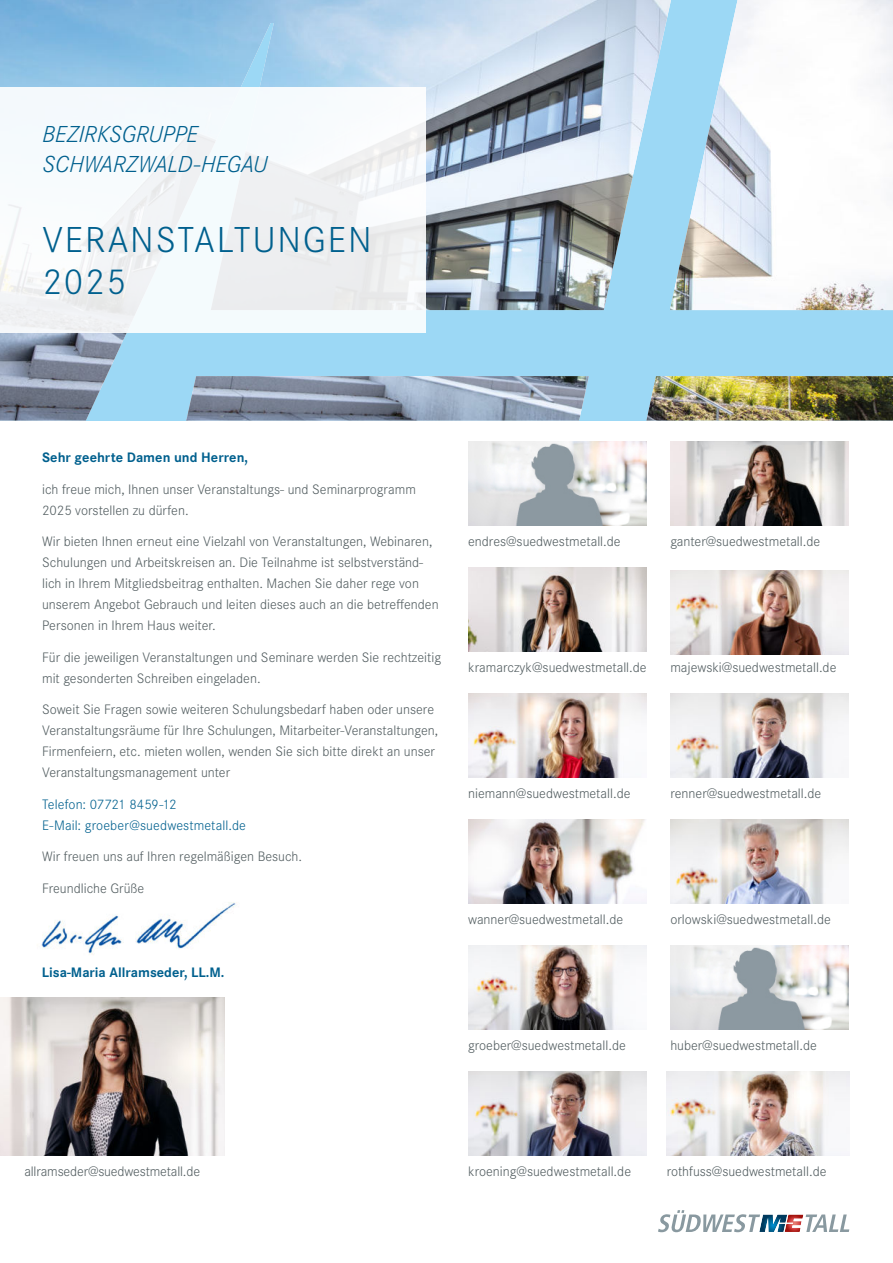
<style>
.page{position:relative;width:893px;height:1263px;background:#fff}
.page>*{position:absolute;margin:0;border:0;box-sizing:border-box;transform-origin:0 0}
.t1{font:300 37.5px/42px "Corporate S";letter-spacing:.05em;color:#00608e}
.t2{font:italic 300 24px/30px "Corporate S";letter-spacing:-.01em;color:#00608e}
.t3{font:300 14.25px/21px "Corporate S";color:#515c5f}
.t4{font:700 14.25px "Corporate S";color:#00608e}
.t5{font:300 14.25px/21px "Corporate S";letter-spacing:.005em;color:#00608e}
</style>
<div class="page">
<img style="left:0;top:997px;width:225px;height:159px">
<img style="left:0;top:0;width:893px;height:421px">
<div style="left:0;top:88px;width:426px;height:245px;background:linear-gradient(to right,#f5f8fb,#f1f3f5)"></div>
<img style="left:41px;top:902px;width:196px;height:53px">
<img style="left:468px;top:1071px;width:179px;height:84px">
<img style="left:667px;top:1071px;width:182px;height:84px">
<img style="left:670px;top:441px;width:179px;height:84px">
<img style="left:670px;top:693px;width:179px;height:84px">
<img style="left:670px;top:945px;width:179px;height:84px">
<img style="left:468px;top:441px;width:179px;height:84px">
<img style="left:468px;top:567px;width:179px;height:84px">
<img style="left:468px;top:819px;width:179px;height:84px">
<img style="left:670px;top:570px;width:179px;height:84px">
<img style="left:670px;top:819px;width:179px;height:84px">
<img style="left:468px;top:693px;width:179px;height:84px">
<img style="left:468px;top:945px;width:179px;height:84px">
<svg style="left:658px;top:1210px;width:191px;height:22px"></svg>
<h2 class="t2" style="left:43px;top:119px;width:226px">BEZIRKSGRUPPE<br>SCHWARZWALD-HEGAU</h2>
<h1 class="t1" style="left:43px;top:222px;width:331px">VERANSTALTUNGEN<br>2025</h1>
<p class="t4" style="left:42px;top:452px;width:208px">Sehr geehrte Damen und Herren,</p>
<p class="t3" style="left:42px;top:480px;width:375px">ich freue mich, Ihnen unser Veranstaltungs- und Seminarprogramm<br>2025 vorstellen zu dürfen.</p>
<p class="t3" style="left:42px;top:532px;width:398px">Wir bieten Ihnen erneut eine Vielzahl von Veranstaltungen, Webinaren, Schulungen und Arbeitskreisen an. Die Teilnahme ist selbstverständ&shy;lich in Ihrem Mitgliedsbeitrag enthalten. Machen Sie daher rege von unserem Angebot Gebrauch und leiten dieses auch an die betreffenden Personen in Ihrem Haus weiter.</p>
<p class="t3" style="left:42px;top:648px;width:400px">Für die jeweiligen Veranstaltungen und Seminare werden Sie rechtzeitig mit gesonderten Schreiben eingeladen.</p>
<p class="t3" style="left:42px;top:700px;width:398px">Soweit Sie Fragen sowie weiteren Schulungsbedarf haben oder unsere Veranstaltungsräume für Ihre Schulungen, Mitarbeiter-Veranstaltungen, Firmenfeiern, etc. mieten wollen, wenden Sie sich bitte direkt an unser Veranstaltungsmanagement unter</p>
<p class="t5" style="left:42px;top:795px;width:205px">Telefon: 07721 8459-12<br>E-Mail: groeber@suedwestmetall.de</p>
<p class="t3" style="left:42px;top:847px;width:262px">Wir freuen uns auf Ihren regelmäßigen Besuch.</p>
<p class="t3" style="left:42px;top:879px;width:104px">Freundliche Grüße</p>
<p class="t4" style="left:42px;top:967px;width:184px">Lisa-Maria Allramseder, LL.M.</p>
<p class="t3" style="left:468px;top:532px;width:154px">endres@suedwestmetall.de</p>
<p class="t3" style="left:670px;top:532px;width:151px">ganter@suedwestmetall.de</p>
<p class="t3" style="left:468px;top:658px;width:180px">kramarczyk@suedwestmetall.de</p>
<p class="t3" style="left:670px;top:658px;width:168px">majewski@suedwestmetall.de</p>
<p class="t3" style="left:468px;top:784px;width:164px">niemann@suedwestmetall.de</p>
<p class="t3" style="left:670px;top:784px;width:152px">renner@suedwestmetall.de</p>
<p class="t3" style="left:468px;top:910px;width:157px">wanner@suedwestmetall.de</p>
<p class="t3" style="left:670px;top:910px;width:162px">orlowski@suedwestmetall.de</p>
<p class="t3" style="left:468px;top:1036px;width:159px">groeber@suedwestmetall.de</p>
<p class="t3" style="left:670px;top:1036px;width:148px">huber@suedwestmetall.de</p>
<p class="t3" style="left:24px;top:1162px;width:177px">allramseder@suedwestmetall.de</p>
<p class="t3" style="left:468px;top:1162px;width:165px">kroening@suedwestmetall.de</p>
<p class="t3" style="left:667px;top:1162px;width:161px">rothfuss@suedwestmetall.de</p>
</div>
